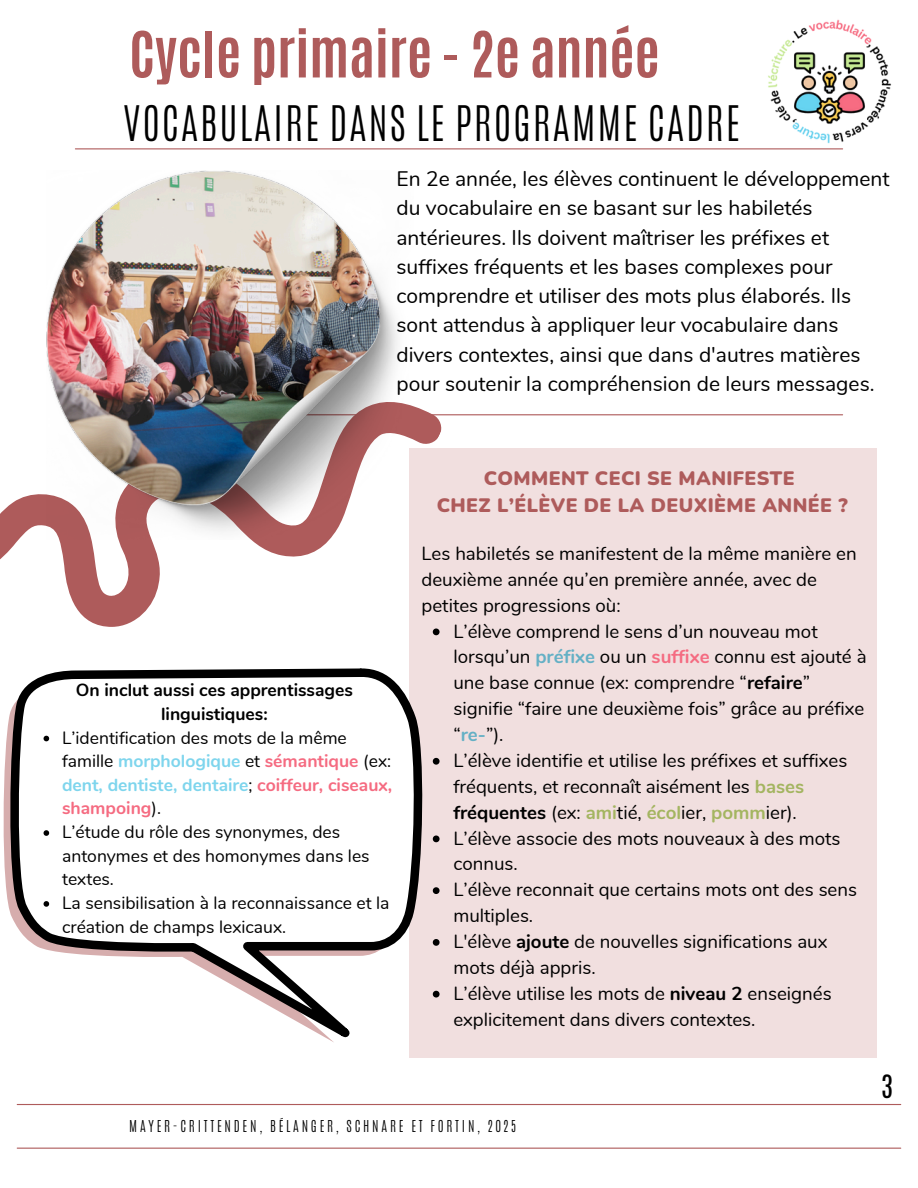
<style>
.page{position:relative;width:918px;height:1188px;background:#fff}
.page>*{position:absolute;margin:0;border:0;box-sizing:border-box;transform-origin:0 0}
.t1{font:700 54px "Antonio";color:#ae5b5b}
.t2{font:300 40.95px "Antonio";letter-spacing:.045em;color:#000}
.t3{font:27px "Antonio";color:#000}
.t4{font:21px/29.2px "Nunito";color:#000}
.t5{font:900 19.5px/27px "Nunito";letter-spacing:.02em;color:#ae5b5b;text-align:center}
.t6{font:18.75px/25.8px "Nunito";color:#000}
.t7{font:17.55px/23.7px "Nunito";color:#000}
.t8{font:700 17.55px/23.7px "Nunito";color:#000;text-align:center}
.t9{font:300 13.65px "Antonio";letter-spacing:.2em;color:#000}
.s1{font-weight:700;color:#7ed5ed}
.s2{font-weight:700;color:#f56b81}
.s3{font-weight:700;color:#64b0c5}
.s4{font-weight:700}
.s5{font-weight:700;color:#a4b561}
</style>
<div class="page">
<hr style="left:75px;top:148px;width:768px;height:1px;background:#ae5b5b">
<img style="left:741px;top:19px;width:151px;height:131px">
<hr style="left:75px;top:414px;width:768px;height:1px;background:#ae5b5b">
<svg style="left:0;top:324px;width:447px;height:344px"></svg>
<div style="left:410px;top:448px;width:467px;height:610px;background:#f1dfdf"></div>
<img style="left:47px;top:171px;width:367px;height:368px">
<svg style="left:433px;top:629px;width:7px;height:6px"></svg>
<svg style="left:433px;top:758px;width:7px;height:7px"></svg>
<svg style="left:433px;top:836px;width:7px;height:6px"></svg>
<svg style="left:433px;top:887px;width:7px;height:7px"></svg>
<svg style="left:433px;top:939px;width:7px;height:7px"></svg>
<svg style="left:433px;top:991px;width:7px;height:7px"></svg>
<svg style="left:3px;top:711px;width:8px;height:204px;fill:#d6adad"></svg>
<svg style="left:11px;top:668px;width:410px;height:375px"></svg>
<svg style="left:44px;top:736px;width:5px;height:5px"></svg>
<svg style="left:44px;top:830px;width:5px;height:6px"></svg>
<svg style="left:44px;top:901px;width:5px;height:6px"></svg>
<hr style="left:17px;top:1148px;width:884px;height:1px;background:#ae5b5b">
<hr style="left:17px;top:1104px;width:884px;height:1px;background:#ae5b5b">
<h2 class="t1" style="left:129px;top:16px;width:532px">Cycle primaire - 2e année</h2>
<h1 class="t2" style="left:123px;top:95px;width:618px">VOCABULAIRE DANS LE PROGRAMME CADRE</h1>
<p class="t4" style="left:397px;top:165px;width:495px">En 2e année, les élèves continuent le développement du vocabulaire en se basant sur les habiletés antérieures. Ils doivent maîtriser les préfixes et suffixes fréquents et les bases complexes pour comprendre et utiliser des mots plus élaborés. Ils sont attendus à appliquer leur vocabulaire dans divers contextes, ainsi que dans d'autres matières pour soutenir la compréhension de leurs messages.</p>
<p class="t8" style="left:76px;top:679px;width:279px">On inclut aussi ces apprentissages linguistiques:</p>
<p class="t7" style="left:62px;top:726px;width:332px">L’identification des mots de la même famille <span class="s1">morphologique</span> et <span class="s2">sémantique</span> (ex: <span class="s1">dent, dentiste, dentaire</span>; <span class="s2">coiffeur, ciseaux, shampoing</span>).</p>
<p class="t7" style="left:62px;top:820px;width:309px">L’étude du rôle des synonymes, des antonymes et des homonymes dans les textes.</p>
<p class="t7" style="left:62px;top:891px;width:329px">La sensibilisation à la reconnaissance et la création de champs lexicaux.</p>
<p class="t5" style="left:437px;top:465px;width:412px">COMMENT CECI SE MANIFESTE<br>CHEZ L’ÉLÈVE DE LA DEUXIÈME ANNÉE ?</p>
<p class="t6" style="left:422px;top:541px;width:437px">Les habiletés se manifestent de la même manière en deuxième année qu’en première année, avec de petites progressions où:</p>
<h4 class="t6" style="left:453px;top:618px;width:415px">L’élève comprend le sens d’un nouveau mot lorsqu’un <span class="s3">préfixe</span> ou un <span class="s2">suffixe</span> connu est ajouté à une base connue (ex: comprendre “<span class="s4">refaire</span>” signifie “faire une deuxième fois” grâce au préfixe “<span class="s3">re-</span>”).</h4>
<p class="t6" style="left:453px;top:748px;width:396px">L’élève identifie et utilise les préfixes et suffixes fréquents, et reconnaît aisément les <span class="s5">bases </span><span class="s4">fréquentes</span> (ex: <span class="s5">ami</span>tié, <span class="s5">écol</span>ier, <span class="s5">pomm</span>ier).</p>
<p class="t6" style="left:453px;top:825px;width:389px">L’élève associe des mots nouveaux à des mots connus.</p>
<p class="t6" style="left:453px;top:877px;width:405px">L’élève reconnait que certains mots ont des sens multiples.</p>
<h3 class="t6" style="left:453px;top:929px;width:376px">L'élève <span class="s4">ajoute</span> de nouvelles significations aux mots déjà appris.</h3>
<h6 class="t6" style="left:453px;top:981px;width:380px">L’élève utilise les mots de <span class="s4">niveau 2</span> enseignés explicitement dans divers contextes.</h6>
<p class="t9" style="left:129px;top:1117px;width:388px">MAYER-CRITTENDEN, BÉLANGER, SCHNARE ET FORTIN, 2025</p>
<p class="t3" style="left:881px;top:1067px;width:13px">3</p>
</div>
